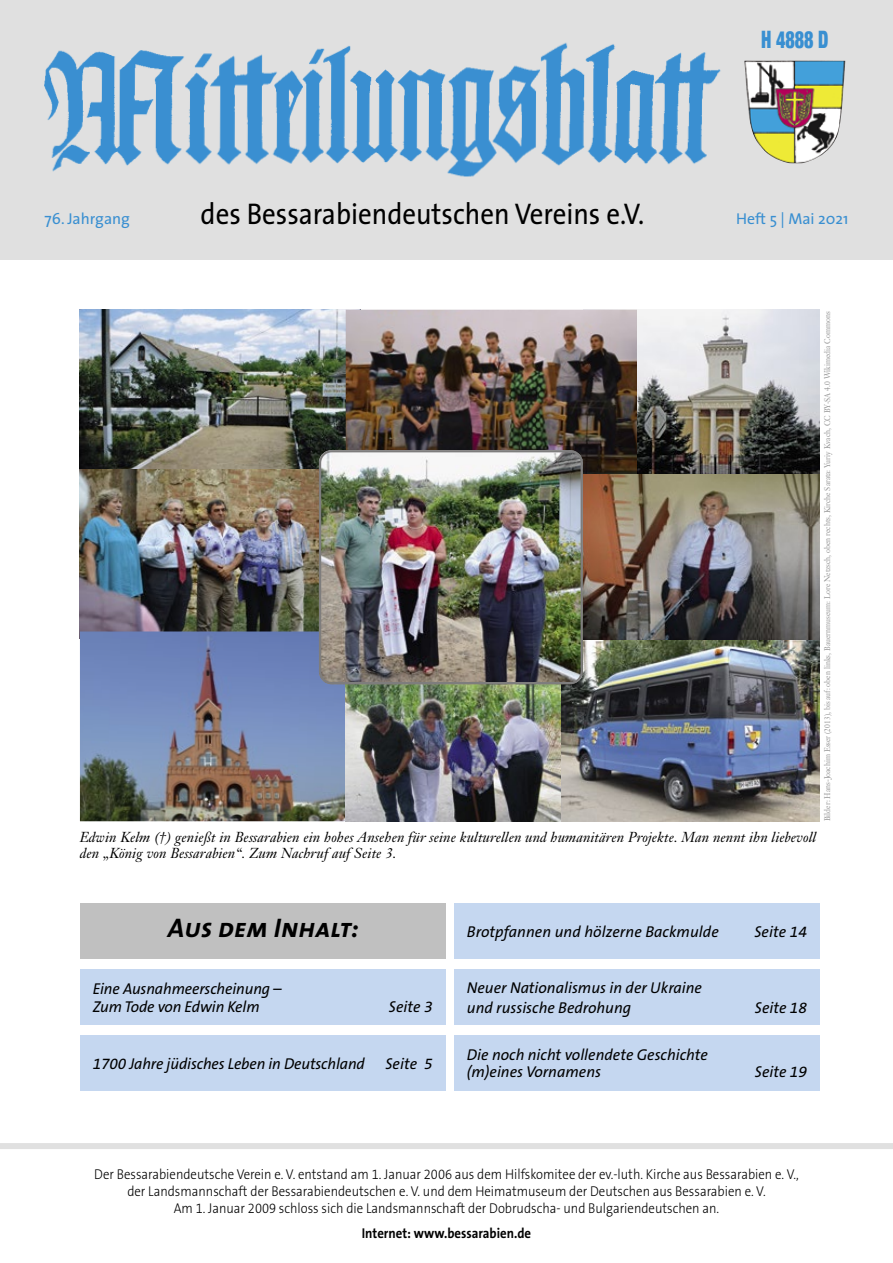
<style>
.page{position:relative;width:893px;height:1263px;background:#fff}
.page>*{position:absolute;margin:0;border:0;box-sizing:border-box;transform-origin:0 0}
.t1{font:30px "The Sans";color:#000;scale:.9 1}
.t2{font:italic 27px "The Sans Bold Caps";color:#000}
.t3{font:900 condensed 24px "Helvetica Neue";color:#398fd1;scale:.75 1}
.t4{font:italic 15.75px/17.2px "The Sans B5 Plain";color:#000}
.t5{font:15.75px "The Sans";color:#398fd1}
.t6{font:300 14.25px/17.1px "The Sans B3";color:#000;text-align:center;scale:.9 1}
.t7{font:italic 14.25px/16.5px "Janson Text";letter-spacing:.005em;color:#000}
.t8{font:700 14.25px "The Sans B7";color:#000;scale:.9 1}
.t9{font:8.1px "Janson Text";color:#939393;scale:.9 1}
</style>
<div class="page">
<div style="left:0;top:0;width:893px;height:260px;background:#e0e0e0"></div>
<img style="left:44px;top:42px;width:677px;height:135px">
<img style="left:744px;top:60px;width:101px;height:103px">
<div style="left:0;top:1143px;width:893px;height:6px;background:#e0e0e0"></div>
<div style="left:80px;top:904px;width:366px;height:55px;background:#c0c0c0"></div>
<div style="left:454px;top:1035px;width:366px;height:55px;background:#c5d7f0"></div>
<div style="left:454px;top:904px;width:366px;height:55px;background:#c5d7f0"></div>
<div style="left:80px;top:969px;width:366px;height:56px;background:#c5d7f0"></div>
<div style="left:80px;top:1035px;width:366px;height:55px;background:#c5d7f0"></div>
<div style="left:454px;top:969px;width:366px;height:56px;background:#c5d7f0"></div>
<img style="left:80px;top:310px;width:266px;height:160px">
<img style="left:561px;top:640px;width:259px;height:181px">
<img style="left:637px;top:310px;width:183px;height:165px">
<img style="left:346px;top:310px;width:291px;height:165px">
<img style="left:583px;top:475px;width:237px;height:165px">
<img style="left:80px;top:470px;width:239px;height:161px">
<img style="left:80px;top:631px;width:266px;height:190px">
<img style="left:346px;top:684px;width:215px;height:137px">
<img style="left:319px;top:450px;width:264px;height:234px">
<div style="left:319px;top:450px;width:264px;height:234px;border:2px solid #7e7d7d;border-radius:12px"></div>
<h3 class="t3" style="left:761px;top:19px;width:91px">H 4888 D</h3>
<p class="t5" style="left:45px;top:205px;width:87px">76. Jahrgang</p>
<h1 class="t1" style="left:201px;top:189px;width:495px">des Bessarabiendeutschen Vereins e.V.</h1>
<p class="t5" style="left:736px;top:205px;width:114px">Heft 5 | Mai 2021</p>
<p class="t9" style="left:822px;top:821px;width:568px;rotate:-90deg">Bilder: Hans-Joachim Esser (2013), bis auf: oben links, Bauernmuseum: Lore Netzsch, oben rechts, Kirche Sarata: Yuriy Kvach, CC BY-SA 4.0 Wikimedia Commons</p>
<p class="t7" style="left:80px;top:829px;width:738px">Edwin Kelm (†) genießt in Bessarabien ein hohes Ansehen für seine kulturellen und humanitären Projekte. Man nennt ihn liebevoll den „König von Bessarabien“. Zum Nachruf auf Seite 3.</p>
<h2 class="t2" style="left:168px;top:905px;width:192px">Aus dem Inhalt:</h2>
<p class="t4" style="left:93px;top:981px;width:191px">Eine Ausnahmeerscheinung –<br>Zum Tode von Edwin Kelm</p>
<p class="t4" style="left:389px;top:998px;width:46px">Seite 3</p>
<p class="t4" style="left:93px;top:1055px;width:274px">1700 Jahre jüdisches Leben in Deutschland</p>
<p class="t4" style="left:385px;top:1055px;width:49px">Seite 5</p>
<p class="t4" style="left:467px;top:924px;width:253px">Brotpfannen und hölzerne Backmulde</p>
<p class="t4" style="left:754px;top:924px;width:54px">Seite 14</p>
<p class="t4" style="left:467px;top:978px;width:237px;line-height:20.2px">Neuer Nationalismus in der Ukraine und russische Bedrohung</p>
<p class="t4" style="left:467px;top:1047px;width:243px">Die noch nicht vollendete Geschichte (m)eines Vornamens</p>
<p class="t4" style="left:755px;top:1000px;width:54px">Seite 18</p>
<p class="t4" style="left:755px;top:1064px;width:54px">Seite 19</p>
<p class="t6" style="left:94px;top:1166px;width:784px">Der Bessarabiendeutsche Verein e. V. entstand am 1. Januar 2006 aus dem Hilfskomitee der ev.-luth. Kirche aus Bessarabien e. V., der Landsmannschaft der Bessarabiendeutschen e. V. und dem Heimatmuseum der Deutschen aus Bessarabien e. V.<br>Am 1. Januar 2009 schloss sich die Landsmannschaft der Dobrudscha- und Bulgariendeutschen an.</p>
<p class="t8" style="left:362px;top:1225px;width:190px">Internet: www.bessarabien.de</p>
</div>
